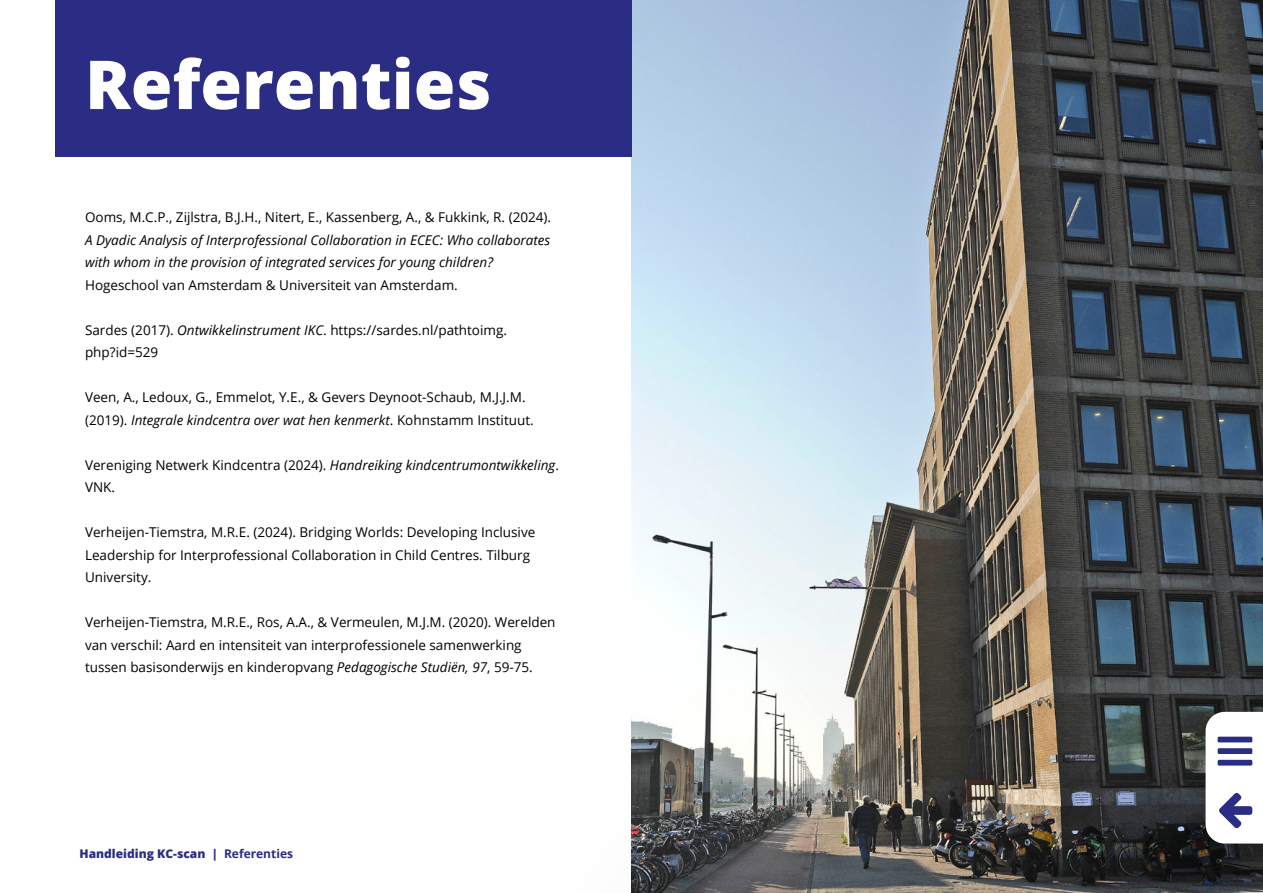
<style>
.page{position:relative;width:1263px;height:893px;background:#fff}
.page>*{position:absolute;margin:0;border:0;box-sizing:border-box;transform-origin:0 0}
.t1{font:800 67.5px "Open Sans";color:#fff}
.t2{font:13.5px/22.5px "Open Sans";color:#000}
.t3{font:italic 13.5px/22.5px "Open Sans";color:#000}
.t4{font:800 12px "Open Sans";color:#2a2d83}
.s1{font-style:italic}
.s2{font-weight:700}
</style>
<div class="page">
<img style="left:631px;top:0;width:632px;height:893px">
<div style="left:55px;top:0;width:576px;height:156px;background:#2a2d83"></div>
<div style="left:1186px;top:693px;width:77px;height:170px;background:#000;opacity:.15"></div>
<svg style="left:1205px;top:712px;width:58px;height:131px"></svg>
<h1 class="t1" style="left:85px;top:33px;width:408px">Referenties</h1>
<p class="t2" style="left:85px;top:206px;width:468px">Ooms, M.C.P., Zijlstra, B.J.H., Nitert, E., Kassenberg, A., &amp; Fukkink, R. (2024).</p>
<p class="t3" style="left:85px;top:228px;width:467px">A Dyadic Analysis of Interprofessional Collaboration in ECEC: Who collaborates with whom in the provision of integrated services for young children?</p>
<p class="t2" style="left:85px;top:273px;width:374px">Hogeschool van Amsterdam &amp; Universiteit van Amsterdam.</p>
<p class="t2" style="left:85px;top:318px;width:424px">Sardes (2017). <span class="s1">Ontwikkelinstrument IKC</span>. https://sardes.nl/pathtoimg. php?id=529</p>
<p class="t2" style="left:85px;top:386px;width:450px">Veen, A., Ledoux, G., Emmelot, Y.E., &amp; Gevers Deynoot-Schaub, M.J.J.M. (2019). <span class="s1">Integrale kindcentra over wat hen kenmerkt</span>. Kohnstamm Instituut.</p>
<p class="t2" style="left:85px;top:453px;width:475px">Vereniging Netwerk Kindcentra (2024). <span class="s1">Handreiking kindcentrumontwikkeling</span>.<br>VNK.</p>
<p class="t2" style="left:85px;top:521px;width:452px">Verheijen-Tiemstra, M.R.E. (2024). Bridging Worlds: Developing Inclusive<br>Leadership for Interprofessional Collaboration in Child Centres. Tilburg<br>University.</p>
<p class="t2" style="left:85px;top:611px;width:472px">Verheijen-Tiemstra, M.R.E., Ros, A.A., &amp; Vermeulen, M.J.M. (2020). Werelden van verschil: Aard en intensiteit van interprofessionele samenwerking tussen basisonderwijs en kinderopvang <span class="s1">Pedagogische Studiën, 97</span>, 59-75.</p>
<p class="t4" style="left:80px;top:845px;width:215px">Handleiding KC-scan | <span class="s2">Referenties</span></p>
</div>
